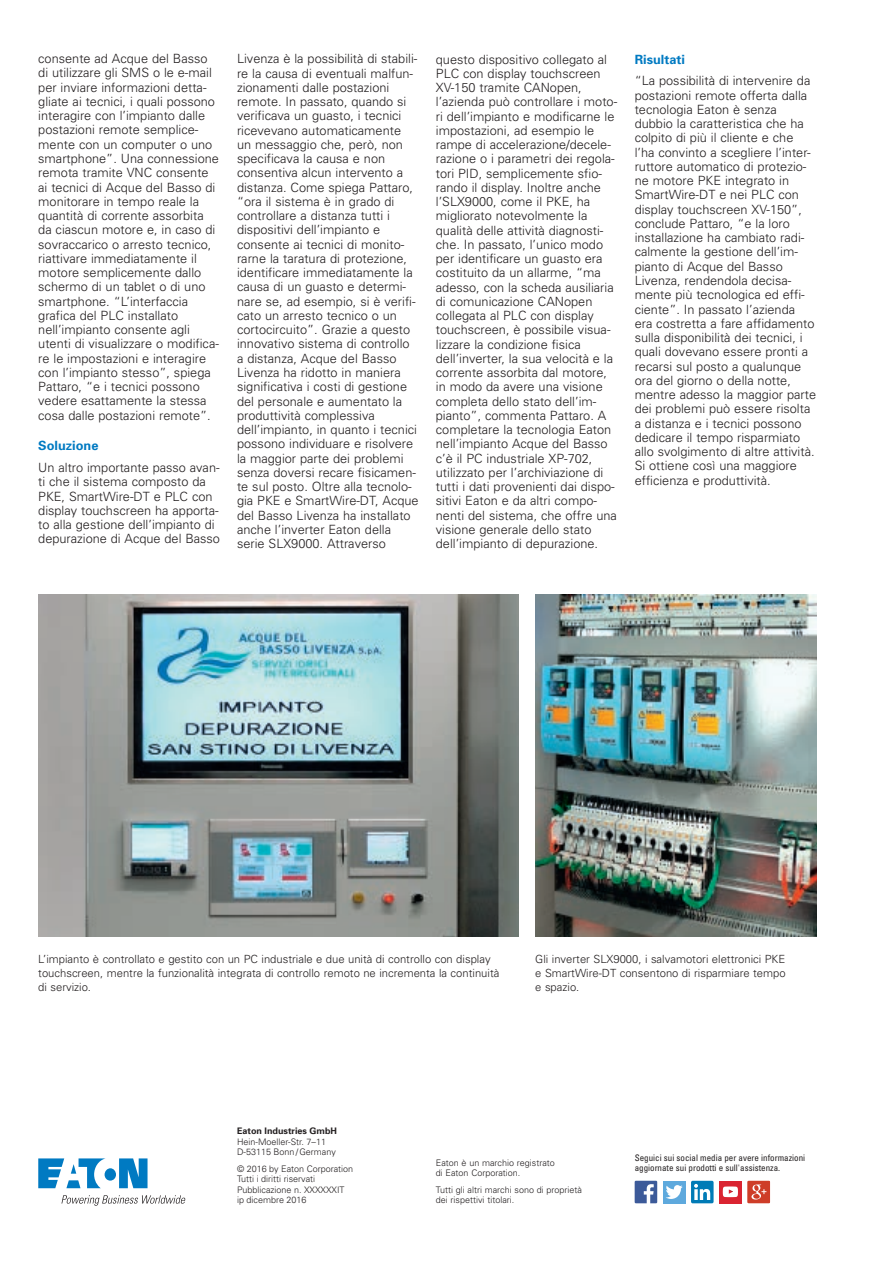
<style>
.page{position:relative;width:893px;height:1263px;background:#fff}
.page>*{position:absolute;margin:0;border:0;box-sizing:border-box;transform-origin:0 0}
.t1{font:300 12.75px/14.2px "Univers";color:#231f20}
.t2{font:700 12.75px "Univers";color:#007ac2}
.t3{font:300 11.25px/13.8px "Univers";color:#231f20}
.t4{font:300 9px/10.5px "Univers";color:#231f20}
.t5{font:condensed 9px/10.5px "Univers";color:#231f20}
.t6{font:700 9px "Univers";color:#231f20}
</style>
<div class="page">
<svg style="left:38px;top:1158px;width:110px;height:30px"></svg>
<svg style="left:61px;top:1195px;width:125px;height:11px"></svg>
<div style="left:719px;top:1181px;width:23px;height:22px;background:#da2431"></div>
<div style="left:663px;top:1181px;width:22px;height:22px;background:#5ea9dd"></div>
<svg style="left:635px;top:1181px;width:22px;height:22px"></svg>
<svg style="left:666px;top:1185px;width:17px;height:14px"></svg>
<div style="left:691px;top:1181px;width:23px;height:22px;background:#007bb6;border-radius:2px"></div>
<svg style="left:694px;top:1184px;width:16px;height:16px"></svg>
<svg style="left:747px;top:1181px;width:23px;height:22px"></svg>
<img style="left:751px;top:1184px;width:10px;height:15px">
<svg style="left:723px;top:1186px;width:15px;height:11px"></svg>
<img style="left:38px;top:594px;width:480px;height:342px">
<img style="left:535px;top:594px;width:281px;height:342px">
<p class="t1" style="left:38px;top:51px;width:182px">consente ad Acque del Basso di utilizzare gli SMS o le e-mail per inviare informazioni detta&shy;gliate ai tecnici, i quali possono interagire con l’impianto dalle postazioni remote semplice&shy;mente con un computer o uno smartphone”. Una connessione remota tramite VNC consente ai tecnici di Acque del Basso di monitorare in tempo reale la quantità di corrente assorbita da ciascun motore e, in caso di sovraccarico o arresto tecnico, riattivare immediatamente il motore semplicemente dallo schermo di un tablet o di uno smartphone. “L’interfaccia grafica del PLC installato nell’impianto consente agli utenti di visualizzare o modifica&shy;re le impostazioni e interagire con l’impianto stesso”, spiega<br>Pattaro, “e i tecnici possono vedere esattamente la stessa cosa dalle postazioni remote”.</p>
<p class="t2" style="left:38px;top:438px;width:62px">Soluzione</p>
<p class="t1" style="left:38px;top:460px;width:183px">Un altro importante passo avan&shy;ti che il sistema composto da<br>PKE, SmartWire-DT e PLC con display touchscreen ha apporta&shy;to alla gestione dell’impianto di depurazione di Acque del Basso</p>
<p class="t1" style="left:237px;top:51px;width:183px">Livenza è la possibilità di stabili&shy;re la causa di eventuali malfun&shy;zionamenti dalle postazioni remote. In passato, quando si verificava un guasto, i tecnici ricevevano automaticamente<br>un messaggio che, però, non specificava la causa e non consentiva alcun intervento a distanza. Come spiega Pattaro, “ora il sistema è in grado di controllare a distanza tutti i dispositivi dell’impianto e consente ai tecnici di monito&shy;rarne la taratura di protezione, identificare immediatamente la causa di un guasto e determi&shy;nare se, ad esempio, si è verifi&shy;cato un arresto tecnico o un cortocircuito”. Grazie a questo innovativo sistema di controllo a distanza, Acque del Basso<br>Livenza ha ridotto in maniera significativa i costi di gestione del personale e aumentato la produttività complessiva dell’impianto, in quanto i tecnici possono individuare e risolvere la maggior parte dei problemi senza doversi recare fisicamen&shy;te sul posto. Oltre alla tecnolo&shy;gia PKE e SmartWire-DT, Acque del Basso Livenza ha installato anche l’inverter Eaton della serie SLX9000. Attraverso</p>
<p class="t1" style="left:436px;top:51px;width:183px">questo dispositivo collegato al<br>PLC con display touchscreen<br>XV-150 tramite CANopen, l’azienda può controllare i moto&shy;ri dell’impianto e modificarne le impostazioni, ad esempio le rampe di accelerazione/decele&shy;razione o i parametri dei regola&shy;tori PID, semplicemente sfio&shy;rando il display. Inoltre anche l’SLX9000, come il PKE, ha migliorato notevolmente la qualità delle attività diagnosti&shy;che. In passato, l’unico modo per identificare un guasto era costituito da un allarme, “ma adesso, con la scheda ausiliaria di comunicazione CANopen collegata al PLC con display touchscreen, è possibile visua&shy;lizzare la condizione fisica dell’inverter, la sua velocità e la corrente assorbita dal motore, in modo da avere una visione completa dello stato dell’im&shy;pianto”, commenta Pattaro. A completare la tecnologia Eaton nell’impianto Acque del Basso c’è il PC industriale XP-702, utilizzato per l’archiviazione di tutti i dati provenienti dai dispo&shy;sitivi Eaton e da altri compo&shy;nenti del sistema, che offre una visione generale dello stato dell’impianto di depurazione.</p>
<p class="t2" style="left:635px;top:51px;width:52px">Risultati</p>
<p class="t1" style="left:635px;top:73px;width:183px">“La possibilità di intervenire da postazioni remote offerta dalla tecnologia Eaton è senza dubbio la caratteristica che ha colpito di più il cliente e che l’ha convinto a scegliere l’inter&shy;ruttore automatico di protezio&shy;ne motore PKE integrato in<br>SmartWire-DT e nei PLC con display touchscreen XV-150”, conclude Pattaro, “e la loro installazione ha cambiato radi&shy;calmente la gestione dell’im&shy;pianto di Acque del Basso<br>Livenza, rendendola decisa&shy;mente più tecnologica ed effi&shy;ciente”. In passato l’azienda era costretta a fare affidamento sulla disponibilità dei tecnici, i quali dovevano essere pronti a recarsi sul posto a qualunque ora del giorno o della notte, mentre adesso la maggior parte dei problemi può essere risolta a distanza e i tecnici possono dedicare il tempo risparmiato allo svolgimento di altre attività.<br>Si ottiene così una maggiore efficienza e produttività.</p>
<p class="t3" style="left:38px;top:952px;width:463px">L’impianto è controllato e gestito con un PC industriale e due unità di controllo con display touchscreen, mentre la funzionalità integrata di controllo remoto ne incrementa la continuità di servizio.</p>
<p class="t3" style="left:535px;top:952px;width:252px;text-align:justify">Gli inverter SLX9000, i salvamotori elettronici PKE e SmartWire-DT consentono di risparmiare tempo e spazio.</p>
<p class="t6" style="left:237px;top:1125px;width:102px">Eaton Industries GmbH</p>
<p class="t4" style="left:237px;top:1136px;width:100px">Hein-Moeller-Str. 7–11<br>D-53115 Bonn/Germany</p>
<p class="t4" style="left:237px;top:1163px;width:118px">© 2016 by Eaton Corporation<br>Tutti i diritti riservati<br>Pubblicazione n. XXXXXXIT ip dicembre 2016</p>
<p class="t4" style="left:436px;top:1157px;width:121px">Eaton è un marchio registrato di Eaton Corporation.</p>
<p class="t4" style="left:436px;top:1184px;width:148px">Tutti gli altri marchi sono di proprietà dei rispettivi titolari.</p>
<p class="t5" style="left:635px;top:1152px;width:172px">Seguici sui social media per avere informazioni aggiornate sui prodotti e sull'assistenza.</p>
</div>
